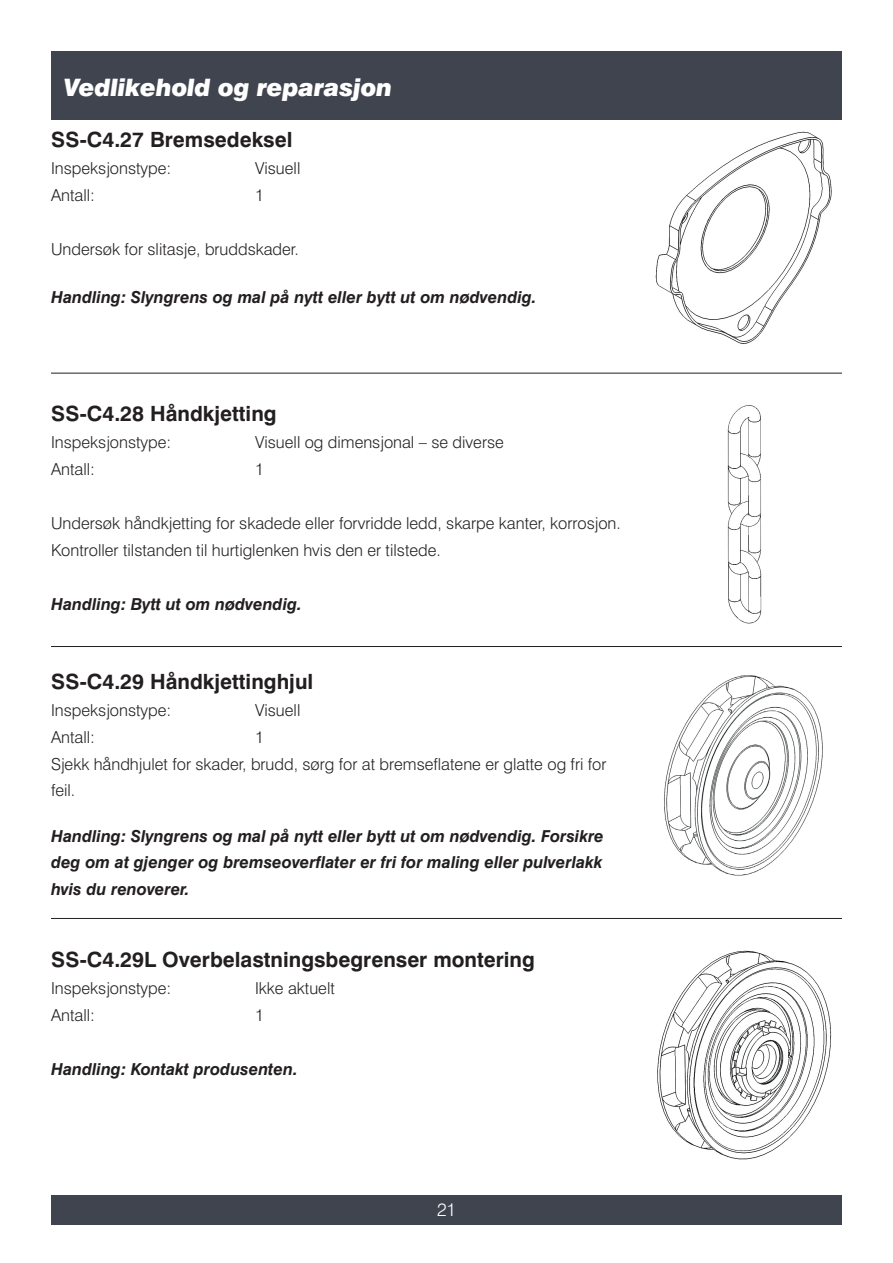
<style>
.page{position:relative;width:893px;height:1263px;background:#fff}
.page>*{position:absolute;margin:0;border:0;box-sizing:border-box;transform-origin:0 0}
.t1{font:italic 900 24px "Swiss 721 BT";letter-spacing:-.01em;color:#fff}
.t2{font:700 21px "Swiss 721 BT";color:#231f20}
.t3{font:300 18px "Swiss 721 BT";color:#fff}
.t4{font:300 16.5px/27px "Swiss 721 BT";color:#231f20}
.t5{font:italic 700 16.5px/27px "Swiss 721 BT";color:#231f20;text-align:justify}
</style>
<div class="page">
<div style="left:51px;top:51px;width:791px;height:68px;background:#40444e"></div>
<div style="left:51px;top:1195px;width:791px;height:30px;background:#40444e"></div>
<hr style="left:51px;top:646px;width:791px;height:1px;background:#231f20">
<hr style="left:51px;top:373px;width:791px;height:1px;background:#231f20">
<img style="left:655px;top:131px;width:177px;height:213px">
<img style="left:727px;top:405px;width:35px;height:219px">
<hr style="left:51px;top:918px;width:791px;height:1px;background:#231f20">
<img style="left:657px;top:950px;width:175px;height:210px">
<img style="left:664px;top:675px;width:159px;height:201px">
<h1 class="t1" style="left:64px;top:72px;width:330px">Vedlikehold og reparasjon</h1>
<p class="t2" style="left:51px;top:126px;width:243px">SS-C4.27 Bremsedeksel</p>
<p class="t4" style="left:51px;top:154px;width:122px">Inspeksjonstype:</p>
<p class="t4" style="left:255px;top:154px;width:47px">Visuell</p>
<p class="t4" style="left:51px;top:181px;width:45px">Antall:</p>
<p class="t4" style="left:255px;top:181px;width:10px">1</p>
<p class="t4" style="left:51px;top:235px;width:249px">Undersøk for slitasje, bruddskader.</p>
<p class="t5" style="left:51px;top:283px;width:487px">Handling: Slyngrens og mal på nytt eller bytt ut om nødvendig.</p>
<p class="t2" style="left:51px;top:401px;width:227px">SS-C4.28 Håndkjetting</p>
<p class="t4" style="left:51px;top:429px;width:122px">Inspeksjonstype:</p>
<p class="t4" style="left:255px;top:429px;width:250px">Visuell og dimensjonal – se diverse</p>
<p class="t4" style="left:51px;top:456px;width:45px">Antall:</p>
<p class="t4" style="left:255px;top:456px;width:10px">1</p>
<p class="t4" style="left:51px;top:510px;width:571px">Undersøk håndkjetting for skadede eller forvridde ledd, skarpe kanter, korrosjon.<br>Kontroller tilstanden til hurtiglenken hvis den er tilstede.</p>
<p class="t5" style="left:51px;top:591px;width:252px">Handling: Bytt ut om nødvendig.</p>
<p class="t2" style="left:51px;top:668px;width:264px">SS-C4.29 Håndkjettinghjul</p>
<p class="t4" style="left:51px;top:696px;width:122px">Inspeksjonstype:</p>
<p class="t4" style="left:255px;top:696px;width:47px">Visuell</p>
<p class="t4" style="left:51px;top:723px;width:45px">Antall:</p>
<p class="t4" style="left:51px;top:723px;width:557px;text-indent:204px">1<br>Sjekk håndhjulet for skader, brudd, sørg for at bremseflatene er glatte og fri for feil.</p>
<p class="t5" style="left:51px;top:822px;width:554px">Handling: Slyngrens og mal på nytt eller bytt ut om nødvendig. Forsikre deg om at gjenger og bremseoverflater er fri for maling eller pulverlakk hvis du renoverer.</p>
<p class="t2" style="left:51px;top:946px;width:485px">SS-C4.29L Overbelastningsbegrenser montering</p>
<p class="t4" style="left:51px;top:974px;width:122px">Inspeksjonstype:</p>
<p class="t4" style="left:255px;top:974px;width:81px">Ikke aktuelt</p>
<p class="t4" style="left:51px;top:1001px;width:45px">Antall:</p>
<p class="t4" style="left:255px;top:1001px;width:10px">1</p>
<p class="t5" style="left:51px;top:1055px;width:248px">Handling: Kontakt produsenten.</p>
<p class="t3" style="left:437px;top:1198px;width:20px">21</p>
</div>
